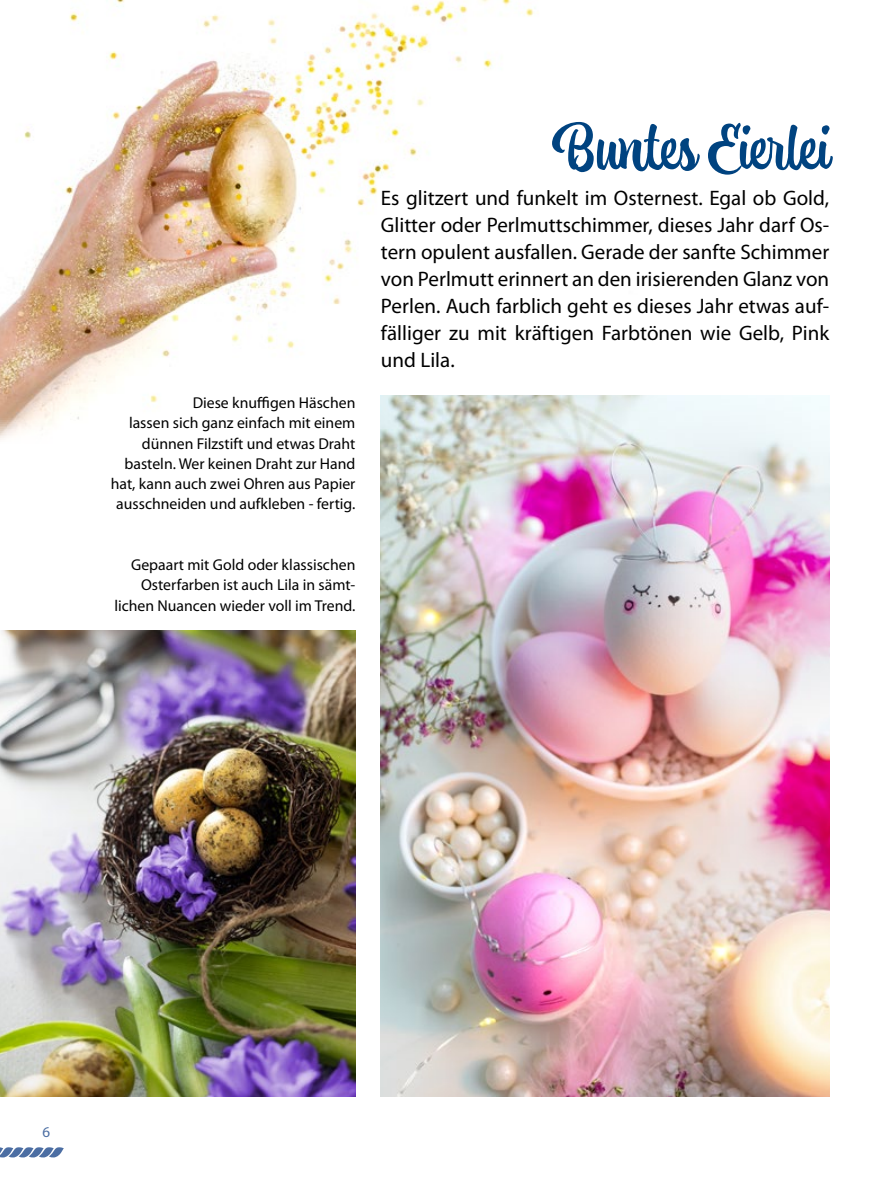
<style>
.page{position:relative;width:893px;height:1178px;background:#fff}
.page>*{position:absolute;margin:0;border:0;box-sizing:border-box;transform-origin:0 0}
.t1{font:60px "Atocha";color:#004380}
.t2{font:21px/27px "Myriad Pro";color:#000;text-align:justify}
.t3{font:15.75px/20.2px "Myriad Pro";color:#000;text-align:right}
.t4{font:15px "Myriad Pro";color:#4c6ea3}
</style>
<div class="page">
<svg style="left:0;top:1147px;width:64px;height:10px"></svg>
<img style="left:0;top:0;width:534px;height:449px">
<img style="left:381px;top:395px;width:448px;height:702px">
<img style="left:0;top:631px;width:355px;height:466px">
<p class="t3" style="left:111px;top:392px;width:246px">Diese knuffigen Häschen<br>lassen sich ganz einfach mit einem dünnen Filzstift und etwas Draht basteln. Wer keinen Draht zur Hand hat, kann auch zwei Ohren aus Papier ausschneiden und aufkleben - fertig.</p>
<p class="t3" style="left:114px;top:554px;width:242px">Gepaart mit Gold oder klassischen<br>Osterfarben ist auch Lila in sämt&shy;lichen Nuancen wieder voll im Trend.</p>
<h1 class="t1" style="left:551px;top:106px;width:280px">Buntes Eierlei</h1>
<p class="t2" style="left:381px;top:184px;width:450px">Es glitzert und funkelt im Osternest. Egal ob Gold, Glitter oder Perlmuttschimmer, dieses Jahr darf Os&shy;tern opulent ausfallen. Gerade der sanfte Schimmer von Perlmutt erinnert an den irisierenden Glanz von Perlen. Auch farblich geht es dieses Jahr etwas auf&shy;fälliger zu mit kräftigen Farbtönen wie Gelb, Pink und Lila.</p>
<p class="t4" style="left:43px;top:1123px;width:9px">6</p>
</div>
